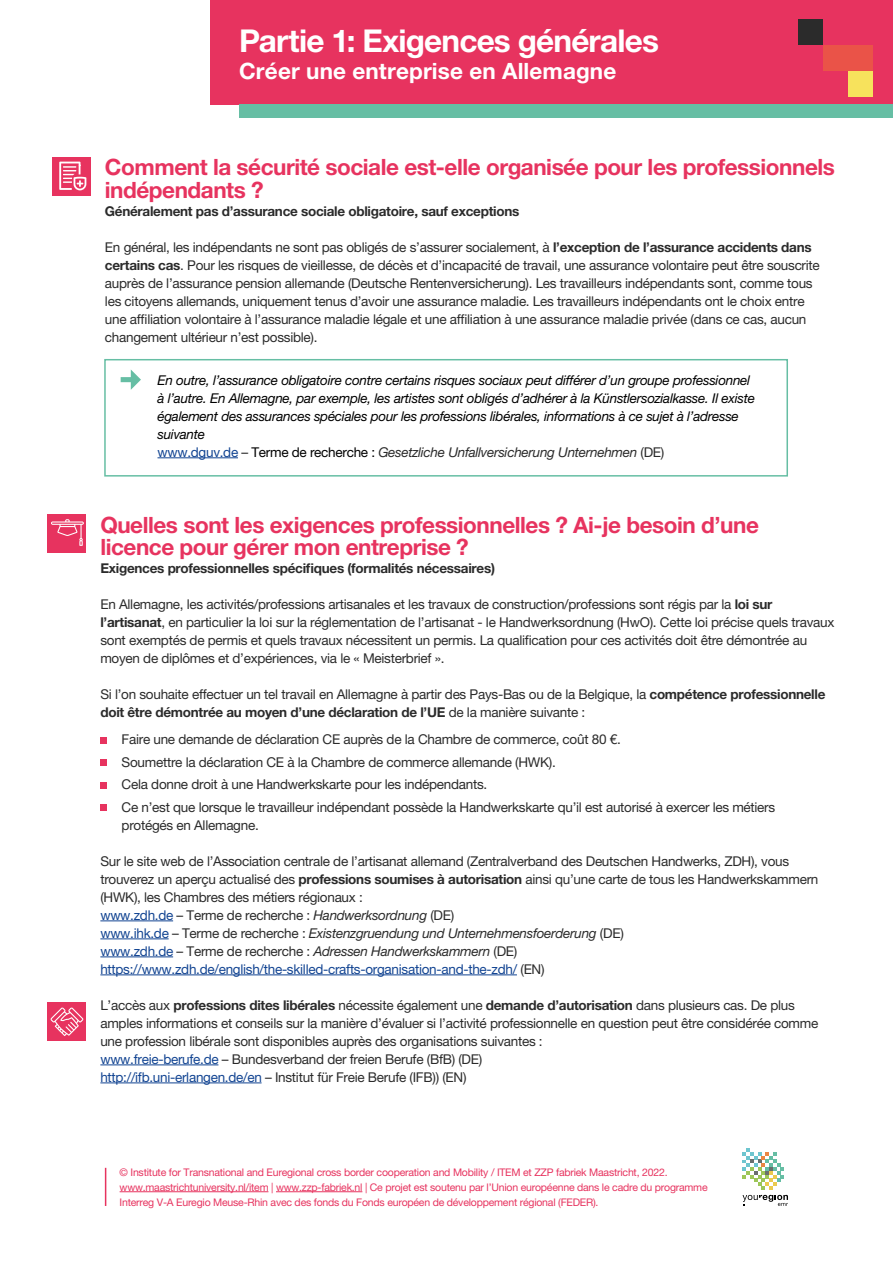
<style>
.page{position:relative;width:893px;height:1263px;background:#fff}
.page>*{position:absolute;margin:0;border:0;box-sizing:border-box;transform-origin:0 0}
.t1{font:31.5px "Helvetica Neue LT 75 Bd";letter-spacing:-.025em;color:#fff}
.t2{font:22.5px/22.5px "Helvetica Neue LT 75 Bd";letter-spacing:-.02em;color:#e7335f}
.t3{font:22.5px "Helvetica Neue LT 75 Bd";letter-spacing:.005em;color:#fff}
.t4{font:13.5px/18px "Helvetica Neue LT 55 Rm";letter-spacing:-.02em;color:#2b2b2b}
.t5{font:13.5px/18px "Helvetica Neue LT 56 It";letter-spacing:-.02em;color:#000}
.t6{font:13.5px "Helvetica Neue LT 56 It";letter-spacing:-.02em;color:#2b2b2b}
.t7{font:13.5px "Helvetica Neue LT 75 Bd";letter-spacing:-.02em;color:#2b2b2b}
.t8{font:13.5px "Helvetica Neue LT 55 Rm";letter-spacing:-.02em;color:#124492}
.t9{font:10.5px/15px "Helvetica Neue LT 55 Rm";letter-spacing:-.02em;color:#e7335f}
.s1{font-family:"Helvetica Neue LT 75 Bd"}
.s2{font-family:"Helvetica Neue LT 55 Rm";color:#124492}
.s3{font-family:"Helvetica Neue LT 55 Rm"}
.s4{font-family:"Helvetica Neue LT 55 Rm";color:#000}
.s5{color:#124492}
.s6{font-family:"Helvetica Neue LT 56 It"}
.s7{color:#2b2b2b}
</style>
<div class="page">
<hr style="left:120px;top:1191px;width:148px;height:1px;background:#e7335f">
<hr style="left:276px;top:1191px;width:86px;height:1px;background:#e7335f">
<hr style="left:105px;top:1168px;width:1px;height:38px;background:#e7335f">
<svg style="left:742px;top:1148px;width:46px;height:58px"></svg>
<div style="left:210px;top:0;width:683px;height:105px;background:#e7335f"></div>
<div style="left:798px;top:19px;width:25px;height:26px;background:#2b2b2b"></div>
<div style="left:848px;top:71px;width:25px;height:25px;background:#f7e25c"></div>
<div style="left:823px;top:45px;width:49px;height:26px;background:#ea5348"></div>
<div style="left:239px;top:105px;width:654px;height:13px;background:#66bea4"></div>
<div style="left:104px;top:359px;width:684px;height:118px;border:2px solid #66bea4"></div>
<hr style="left:158px;top:457px;width:80px;height:1px;background:#124492">
<hr style="left:100px;top:920px;width:73px;height:1px;background:#124492">
<hr style="left:100px;top:938px;width:69px;height:1px;background:#124492">
<hr style="left:100px;top:956px;width:73px;height:1px;background:#124492">
<hr style="left:100px;top:974px;width:417px;height:1px;background:#124492">
<hr style="left:100px;top:1064px;width:118px;height:1px;background:#124492">
<hr style="left:100px;top:1082px;width:162px;height:1px;background:#124492">
<div style="left:100px;top:737px;width:7px;height:6px;background:#e7335f"></div>
<div style="left:100px;top:759px;width:7px;height:7px;background:#e7335f"></div>
<div style="left:100px;top:782px;width:7px;height:6px;background:#e7335f"></div>
<div style="left:100px;top:804px;width:7px;height:7px;background:#e7335f"></div>
<svg style="left:121px;top:369px;width:20px;height:21px"></svg>
<div style="left:52px;top:157px;width:39px;height:39px;background:#e7335f"></div>
<svg style="left:59px;top:162px;width:27px;height:28px"></svg>
<div style="left:48px;top:1002px;width:38px;height:38px;background:#e7335f"></div>
<svg style="left:50px;top:1007px;width:33px;height:29px"></svg>
<div style="left:48px;top:515px;width:38px;height:38px;background:#e7335f"></div>
<svg style="left:51px;top:519px;width:33px;height:27px"></svg>
<p class="t1" style="left:239px;top:21px;width:421px">Partie 1: Exigences générales</p>
<p class="t3" style="left:239px;top:57px;width:379px">Créer une entreprise en Allemagne</p>
<p class="t2" style="left:105px;top:155px;width:731px">Comment la sécurité sociale est-elle organisée pour les professionnels indépendants ?</p>
<p class="t7" style="left:105px;top:202px;width:416px">Généralement pas d’assurance sociale obligatoire, sauf exceptions</p>
<p class="t4" style="left:105px;top:238px;width:716px">En général, les indépendants ne sont pas obligés de s’assurer socialement, à <span class="s1">l’exception de l’assurance accidents dans certains cas</span>. Pour les risques de vieillesse, de décès et d’incapacité de travail, une assurance volontaire peut être souscrite auprès de l’assurance pension allemande (Deutsche Rentenversicherung). Les travailleurs indépendants sont, comme tous les citoyens allemands, uniquement tenus d’avoir une assurance maladie. Les travailleurs indépendants ont le choix entre une affiliation volontaire à l’assurance maladie légale et une affiliation à une assurance maladie privée (dans ce cas, aucun changement ultérieur n’est possible).</p>
<p class="t5" style="left:158px;top:371px;width:599px">En outre, l’assurance obligatoire contre certains risques sociaux peut différer d’un groupe professionnel à l’autre. En Allemagne, par exemple, les artistes sont obligés d’adhérer à la Künstlersozialkasse. Il existe également des assurances spéciales pour les professions libérales, informations à ce sujet à l’adresse suivante</p>
<p class="t6" style="left:158px;top:444px;width:508px"><span class="s2">www.dguv.de</span> <span class="s3">–</span> <span class="s4">Terme de recherche :</span> Gesetzliche Unfallversicherung Unternehmen <span class="s3">(DE)</span></p>
<p class="t2" style="left:100px;top:513px;width:660px">Quelles sont les exigences professionnelles ? Ai-je besoin d’une licence pour gérer mon entreprise ?</p>
<p class="t7" style="left:100px;top:560px;width:396px">Exigences professionnelles spécifiques (formalités nécessaires)</p>
<p class="t4" style="left:100px;top:595px;width:735px">En Allemagne, les activités/professions artisanales et les travaux de construction/professions sont régis par la <span class="s1">loi sur l’artisanat</span>, en particulier la loi sur la réglementation de l’artisanat - le Handwerksordnung (HwO). Cette loi précise quels travaux sont exemptés de permis et quels travaux nécessitent un permis. La qualification pour ces activités doit être démontrée au moyen de diplômes et d’expériences, via le « Meisterbrief ».</p>
<p class="t4" style="left:100px;top:685px;width:727px">Si l’on souhaite effectuer un tel travail en Allemagne à partir des Pays-Bas ou de la Belgique, la <span class="s1">compétence professionnelle doit être démontrée au moyen d’une déclaration de l’UE</span> de la manière suivante :</p>
<p class="t4" style="left:122px;top:730px;width:501px">Faire une demande de déclaration CE auprès de la Chambre de commerce, coût 80 €.</p>
<p class="t4" style="left:122px;top:753px;width:436px">Soumettre la déclaration CE à la Chambre de commerce allemande (HWK).</p>
<p class="t4" style="left:122px;top:775px;width:367px">Cela donne droit à une Handwerkskarte pour les indépendants.</p>
<p class="t4" style="left:122px;top:798px;width:655px">Ce n’est que lorsque le travailleur indépendant possède la Handwerkskarte qu’il est autorisé à exercer les métiers</p>
<p class="t4" style="left:122px;top:816px;width:139px">protégés en Allemagne.</p>
<p class="t4" style="left:100px;top:852px;width:719px">Sur le site web de l’Association centrale de l’artisanat allemand (Zentralverband des Deutschen Handwerks, ZDH), vous trouverez un aperçu actualisé des <span class="s1">professions soumises à autorisation</span> ainsi qu’une carte de tous les Handwerkskammern (HWK), les Chambres des métiers régionaux :</p>
<p class="t4" style="left:100px;top:906px;width:355px"><span class="s5">www.zdh.de</span> – Terme de recherche : <span class="s6">Handwerksordnung</span> (DE)</p>
<p class="t6" style="left:100px;top:925px;width:525px"><span class="s2">www.ihk.de</span> <span class="s3">– Terme de recherche :</span> Existenzgruendung und Unternehmensfoerderung <span class="s3">(DE)</span></p>
<p class="t6" style="left:100px;top:943px;width:418px"><span class="s2">www.zdh.de</span> <span class="s3">– Terme de recherche :</span> Adressen Handwerkskammern <span class="s3">(DE)</span></p>
<p class="t8" style="left:100px;top:961px;width:446px">https://www.zdh.de/english/the-skilled-crafts-organisation-and-the-zdh/ <span class="s7">(EN)</span></p>
<p class="t4" style="left:100px;top:996px;width:719px">L’accès aux <span class="s1">professions dites libérales</span> nécessite également une <span class="s1">demande d’autorisation</span> dans plusieurs cas. De plus amples informations et conseils sur la manière d’évaluer si l’activité professionnelle en question peut être considérée comme une profession libérale sont disponibles auprès des organisations suivantes :</p>
<p class="t4" style="left:100px;top:1050px;width:383px"><span class="s5">www.freie-berufe.de</span> – Bundesverband der freien Berufe (BfB) (DE)</p>
<p class="t4" style="left:100px;top:1068px;width:368px"><span class="s5">http://ifb.uni-erlangen.de/en</span> – Institut für Freie Berufe (IFB)) (EN)</p>
<p class="t9" style="left:120px;top:1164px;width:590px">© Institute for Transnational and Euregional cross border cooperation and Mobility / ITEM et ZZP fabriek Maastricht, 2022. www.maastrichtuniversity.nl/item | www.zzp-fabriek.nl | Ce projet est soutenu par l’Union européenne dans le cadre du programme<br>Interreg V-A Euregio Meuse-Rhin avec des fonds du Fonds européen de développement régional (FEDER).</p>
</div>
